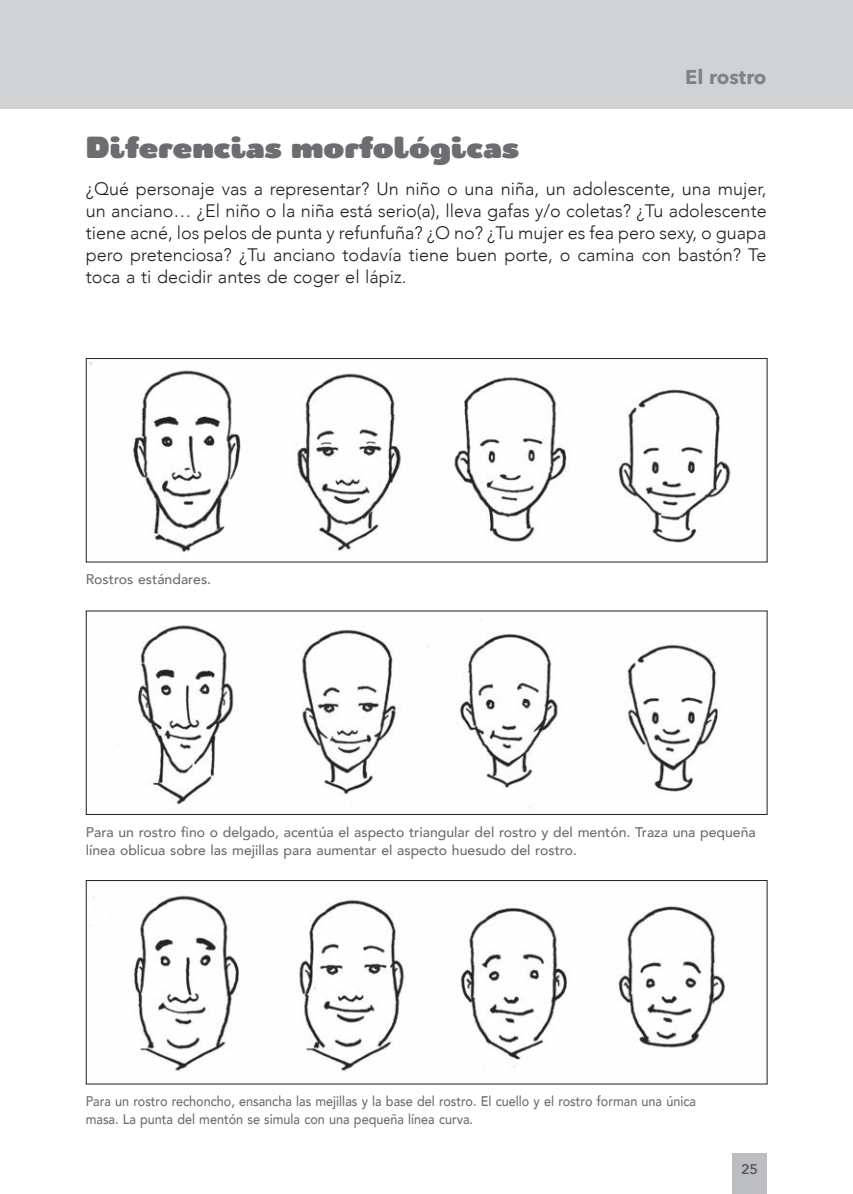
<style>
.page{position:relative;width:853px;height:1194px;background:#fff}
.page>*{position:absolute;margin:0;border:0;box-sizing:border-box;transform-origin:0 0}
.t1{font:36px "Cepo";color:#6c6d70}
.t2{font:700 20px "Avenir Next";color:#808285}
.t3{font:300 18px/22px "Avenir";color:#231f20;text-align:justify}
.t4{font:500 14px/18px "Avenir";color:#6c6d70}
.t5{font:500 14px/18px "Avenir";color:#6c6d70;scale:.9 1}
.t6{font:600 14px "Avenir Next";color:#57585a}
</style>
<div class="page">
<div style="left:1px;top:0;width:851px;height:108px;background:#d1d2d4"></div>
<hr style="left:0;top:0;width:1px;height:108px;background:#d1d2d4">
<div style="left:732px;top:1153px;width:34px;height:40px;background:#bcbdc0"></div>
<img style="left:89px;top:362px;width:642px;height:191px">
<div style="left:86px;top:358px;width:681px;height:204px;border:1px solid #231f20"></div>
<img style="left:138px;top:619px;width:580px;height:191px">
<img style="left:92px;top:895px;width:633px;height:177px">
<div style="left:86px;top:879px;width:681px;height:205px;border:1px solid #231f20"></div>
<p class="t2" style="left:685px;top:60px;width:83px">El rostro</p>
<h1 class="t1" style="left:86px;top:126px;width:435px">Diferencias morfológicas</h1>
<p class="t3" style="left:86px;top:177px;width:682px">¿Qué personaje vas a representar? Un niño o una niña, un adolescente, una mujer, un anciano… ¿El niño o la niña está serio(a), lleva gafas y/o coletas? ¿Tu adolescente tiene acné, los pelos de punta y refunfuña? ¿O no? ¿Tu mujer es fea pero sexy, o guapa pero pretenciosa? ¿Tu anciano todavía tiene buen porte, o camina con bastón? Te toca a ti decidir antes de coger el lápiz.</p>
<p class="t4" style="left:86px;top:569px;width:127px">Rostros estándares.</p>
<p class="t4" style="left:86px;top:821px;width:671px">Para un rostro fino o delgado, acentúa el aspecto triangular del rostro y del mentón. Traza una pequeña línea oblicua sobre las mejillas para aumentar el aspecto huesudo del rostro.</p>
<p class="t5" style="left:86px;top:1091px;width:679px">Para un rostro rechoncho, ensancha las mejillas y la base del rostro. El cuello y el rostro forman una única masa. La punta del mentón se simula con una pequeña línea curva.</p>
<p class="t6" style="left:740px;top:1156px;width:19px">25</p>
</div>
